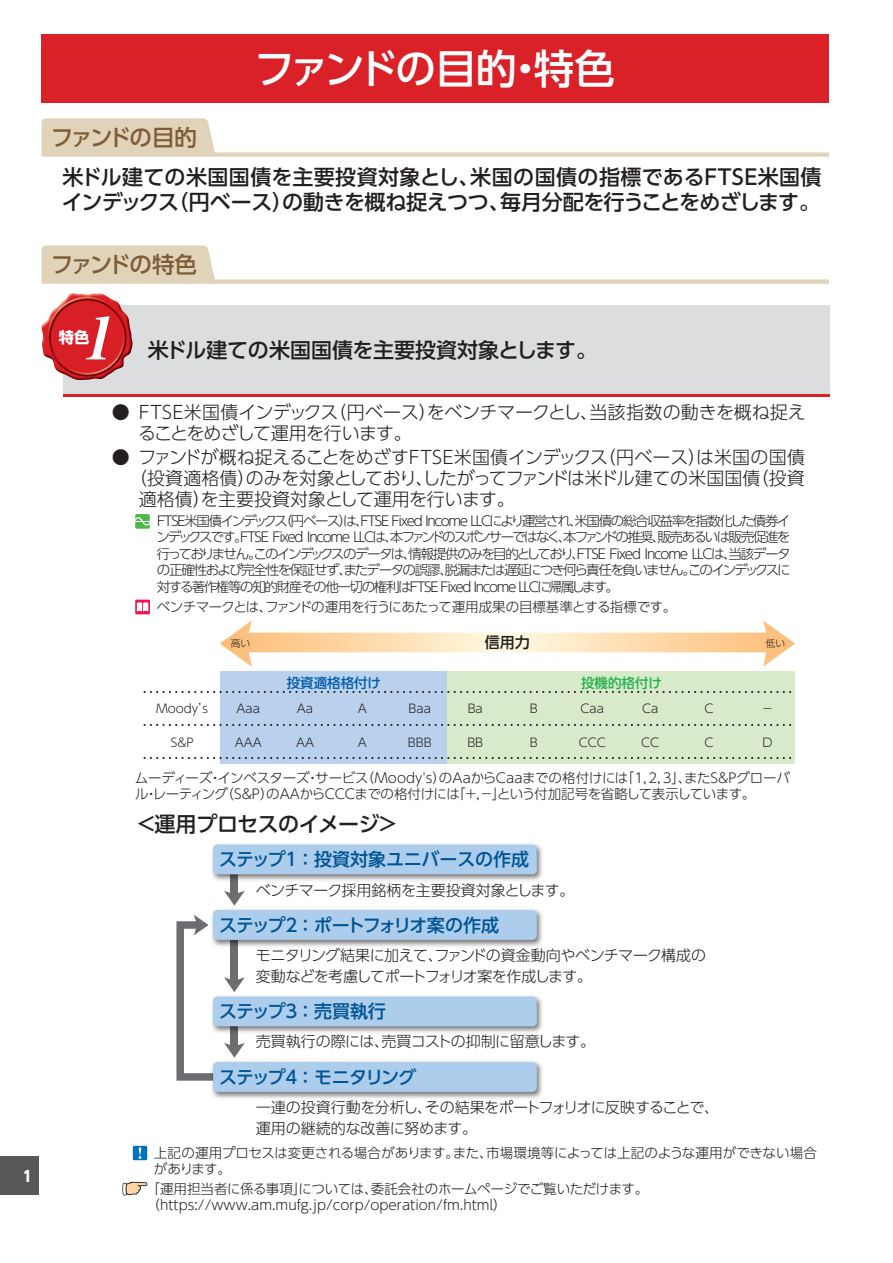
<style>
.page{position:relative;width:893px;height:1263px;background:#fff}
.page>*{position:absolute;margin:0;border:0;box-sizing:border-box;transform-origin:0 0}
.t1{font:italic 58.5px "Midashi Min Pr 5 MA31";color:#fff;scale:1.04 1}
.t2{font:500 40.5px "UD Shin Go Pro";letter-spacing:-.06em;color:#fff}
.t3{font:500 22.5px "UD Shin Go Pro";letter-spacing:-.095em;color:#7e5d36}
.t4{font:500 21px/25.5px "UD Shin Go Pro";letter-spacing:-.01em;color:#231f20}
.t5{font:300 18px/21px "UD Shin Go Pro";letter-spacing:-.025em;color:#231f20}
.t6{font:500 18px "UD Shin Go Pro";letter-spacing:-.105em;color:#005495}
.t7{font:500 18px "UD Shin Go Pro";letter-spacing:-.01em;color:#005495}
.t8{font:500 18px "UD Shin Go Pro";letter-spacing:-.045em;color:#005495}
.t9{font:700 15.3px "UD Shin Go Pro";color:#fff}
.t10{font:300 15px/21px "UD Shin Go Pro";letter-spacing:-.03em;color:#231f20}
.t11{font:500 15px "UD Shin Go Pro";color:#231f20}
.t12{font:800 15px "UD Shin Go Pro";color:#fff;scale:.9 1}
.t13{font:300 13.5px/16.5px "UD Shin Go Pro";letter-spacing:-.025em;color:#231f20}
.t14{font:300 13.5px/16.5px "UD Shin Go Pro";color:#231f20}
.t15{font:500 13.5px "UD Shin Go Pro";color:#015aaa}
.t16{font:500 13.5px "UD Shin Go Pro";color:#23b24b}
.t17{font:300 12px "UD Shin Go Pro";color:#231f20}
.t18{font:300 9.75px "UD Shin Go Pro";color:#231f20}
</style>
<div class="page">
<div style="left:0;top:1157px;width:38px;height:38px;background:#57585a"></div>
<div style="left:41px;top:35px;width:788px;height:68px;background:#da2128"></div>
<svg style="left:41px;top:118px;width:788px;height:39px"></svg>
<svg style="left:41px;top:245px;width:788px;height:39px"></svg>
<div style="left:63px;top:306px;width:766px;height:91px;background:#dcdddf"></div>
<hr style="left:63px;top:394px;width:766px;height:3px;background:#da2128">
<img style="left:41px;top:293px;width:92px;height:87px">
<div style="left:135px;top:514px;width:15px;height:15px;background:#4cb848"></div>
<svg style="left:135px;top:517px;width:15px;height:8px"></svg>
<svg style="left:135px;top:600px;width:15px;height:14px"></svg>
<svg style="left:137px;top:602px;width:11px;height:9px"></svg>
<div style="left:220px;top:671px;width:228px;height:92px;background:#b9d1ec"></div>
<div style="left:448px;top:671px;width:347px;height:92px;background:#d9eaca"></div>
<svg style="left:145px;top:691px;width:647px;height:2px"></svg>
<svg style="left:145px;top:724px;width:647px;height:2px"></svg>
<svg style="left:145px;top:757px;width:647px;height:2px"></svg>
<svg style="left:220px;top:620px;width:575px;height:47px"></svg>
<div style="left:231px;top:874px;width:7px;height:21px;background:#6c6d70"></div>
<svg style="left:224px;top:891px;width:21px;height:14px"></svg>
<svg style="left:176px;top:915px;width:69px;height:166px"></svg>
<img style="left:211px;top:844px;width:332px;height:40px">
<div style="left:213px;top:844px;width:324px;height:30px;background:#accdeb;border-radius:4px"></div>
<img style="left:209px;top:905px;width:334px;height:44px">
<div style="left:213px;top:910px;width:324px;height:30px;background:#accdeb;border-radius:4px"></div>
<img style="left:209px;top:992px;width:334px;height:43px">
<div style="left:213px;top:996px;width:324px;height:30px;background:#accdeb;border-radius:4px"></div>
<img style="left:209px;top:1057px;width:334px;height:42px">
<div style="left:213px;top:1062px;width:324px;height:30px;background:#accdeb;border-radius:4px"></div>
<div style="left:133px;top:1146px;width:14px;height:14px;background:#0072bc"></div>
<svg style="left:139px;top:1147px;width:2px;height:12px"></svg>
<svg style="left:122px;top:1182px;width:25px;height:14px"></svg>
<p class="t12" style="left:23px;top:1163px;width:11px">1</p>
<h2 class="t2" style="left:254px;top:36px;width:362px">ファンドの目的・特色</h2>
<h3 class="t3" style="left:51px;top:119px;width:147px">ファンドの目的</h3>
<h3 class="t4" style="left:62px;top:164px;width:761px">米ドル建ての米国国債を主要投資対象とし、米国の国債の指標であるＦＴＳＥ米国債インデックス（円ベース）の動きを概ね捉えつつ、毎月分配を行うことをめざします。</h3>
<h3 class="t3" style="left:51px;top:246px;width:148px">ファンドの特色</h3>
<h1 class="t1" style="left:80px;top:292px;width:49px">1</h1>
<p class="t9" style="left:59px;top:325px;width:32px">特色</p>
<h3 class="t4" style="left:148px;top:336px;width:451px">米ドル建ての米国国債を主要投資対象とします。</h3>
<h3 class="t5" style="left:138px;top:401px;width:669px;text-indent:-26px">● ＦＴＳＥ米国債インデックス（円ベース）をベンチマークとし、当該指数の動きを概ね捉えることをめざして運用を行います。</h3>
<h3 class="t5" style="left:112px;top:446px;width:695px">● ファンドが概ね捉えることをめざすＦＴＳＥ米国債インデックス（円ベース）は米国の国債</h3>
<h3 class="t5" style="left:129px;top:467px;width:677px">（投資適格債）のみを対象としており、したがってファンドは米ドル建ての米国国債（投資</h3>
<h3 class="t5" style="left:139px;top:488px;width:377px">適格債）を主要投資対象として運用を行います。</h3>
<p class="t13" style="left:154px;top:512px;width:638px;text-align:justify">ＦＴＳＥ米国債インデックス（円ベース）は、FTSE Fixed Income LLCにより運営され、米国債の総合収益率を指数化した債券インデックスです。FTSE Fixed Income LLCは、本ファンドのスポンサーではなく、本ファンドの推奨、販売あるいは販売促進を行っておりません。このインデックスのデータは、情報提供のみを目的としており、FTSE Fixed Income LLCは、当該データの正確性および完全性を保証せず、またデータの誤謬、脱漏または遅延につき何ら責任を負いません。このインデックスに対する著作権等の知的財産その他一切の権利はFTSE Fixed Income LLCに帰属します。</p>
<p class="t13" style="left:157px;top:598px;width:521px">ベンチマークとは、ファンドの運用を行うにあたって運用成果の目標基準とする指標です。</p>
<p class="t11" style="left:485px;top:630px;width:46px">信用力</p>
<p class="t18" style="left:231px;top:635px;width:21px">高い</p>
<p class="t18" style="left:766px;top:635px;width:21px">低い</p>
<p class="t17" style="left:156px;top:699px;width:56px">Moody’s</p>
<p class="t17" style="left:168px;top:733px;width:30px">Ｓ&amp;Ｐ</p>
<p class="t15" style="left:287px;top:672px;width:96px">投資適格格付け</p>
<p class="t16" style="left:581px;top:672px;width:82px">投機的格付け</p>
<p class="t17" style="left:237px;top:699px;width:25px">Aaa</p>
<p class="t17" style="left:297px;top:699px;width:18px">Aa</p>
<p class="t17" style="left:358px;top:699px;width:10px">A</p>
<p class="t17" style="left:235px;top:733px;width:28px">AAA</p>
<p class="t17" style="left:296px;top:733px;width:19px">AA</p>
<p class="t17" style="left:358px;top:733px;width:10px">A</p>
<p class="t17" style="left:409px;top:699px;width:24px">Baa</p>
<p class="t17" style="left:408px;top:733px;width:25px">BBB</p>
<p class="t17" style="left:468px;top:699px;width:17px">Ba</p>
<p class="t17" style="left:467px;top:733px;width:17px">BB</p>
<p class="t17" style="left:530px;top:699px;width:9px">B</p>
<p class="t17" style="left:530px;top:733px;width:9px">B</p>
<p class="t17" style="left:581px;top:699px;width:25px">Caa</p>
<p class="t17" style="left:642px;top:699px;width:18px">Ca</p>
<p class="t17" style="left:705px;top:699px;width:10px">C</p>
<p class="t17" style="left:579px;top:733px;width:28px">CCC</p>
<p class="t17" style="left:641px;top:733px;width:19px">CC</p>
<p class="t17" style="left:705px;top:733px;width:10px">C</p>
<p class="t17" style="left:763px;top:733px;width:11px">D</p>
<p class="t17" style="left:761px;top:699px;width:13px">－</p>
<p class="t13" style="left:135px;top:769px;width:657px">ムーディーズ・インベスターズ・サービス（Ｍoody's）のAaからCaaまでの格付けには「１，２，３」、またS&amp;Pグローバル・レーティング（S&amp;P）のAAからCCCまでの格付けには「＋，－」という付加記号を省略して表示しています。</p>
<h3 class="t4" style="left:136px;top:810px;width:265px">＜運用プロセスのイメージ＞</h3>
<h3 class="t7" style="left:219px;top:845px;width:312px">ステップ１ ：投資対象ユニバースの作成</h3>
<p class="t10" style="left:256px;top:879px;width:320px">ベンチマーク採用銘柄を主要投資対象とします。</p>
<h3 class="t6" style="left:219px;top:910px;width:281px">ステップ２ ：ポートフォリオ案の作成</h3>
<p class="t10" style="left:256px;top:945px;width:452px">モニタリング結果に加えて、ファンドの資金動向やベンチマーク構成の変動などを考慮してポートフォリオ案を作成します。</p>
<h3 class="t8" style="left:219px;top:997px;width:169px">ステップ３ ：売買執行</h3>
<p class="t10" style="left:256px;top:1031px;width:341px">売買執行の際には、売買コストの抑制に留意します。</p>
<h3 class="t6" style="left:219px;top:1063px;width:199px">ステップ４ ：モニタリング</h3>
<p class="t10" style="left:256px;top:1097px;width:465px">一連の投資行動を分析し、その結果をポートフォリオに反映することで、運用の継続的な改善に努めます。</p>
<p class="t13" style="left:154px;top:1144px;width:664px">上記の運用プロセスは変更される場合があります。また、市場環境等によっては上記のような運用ができない場合があります。</p>
<p class="t14" style="left:147px;top:1180px;width:503px">「運用担当者に係る事項」については、委託会社のホームページでご覧いただけます。（https://www.am.mufg.jp/corp/operation/fm.html）</p>
</div>
